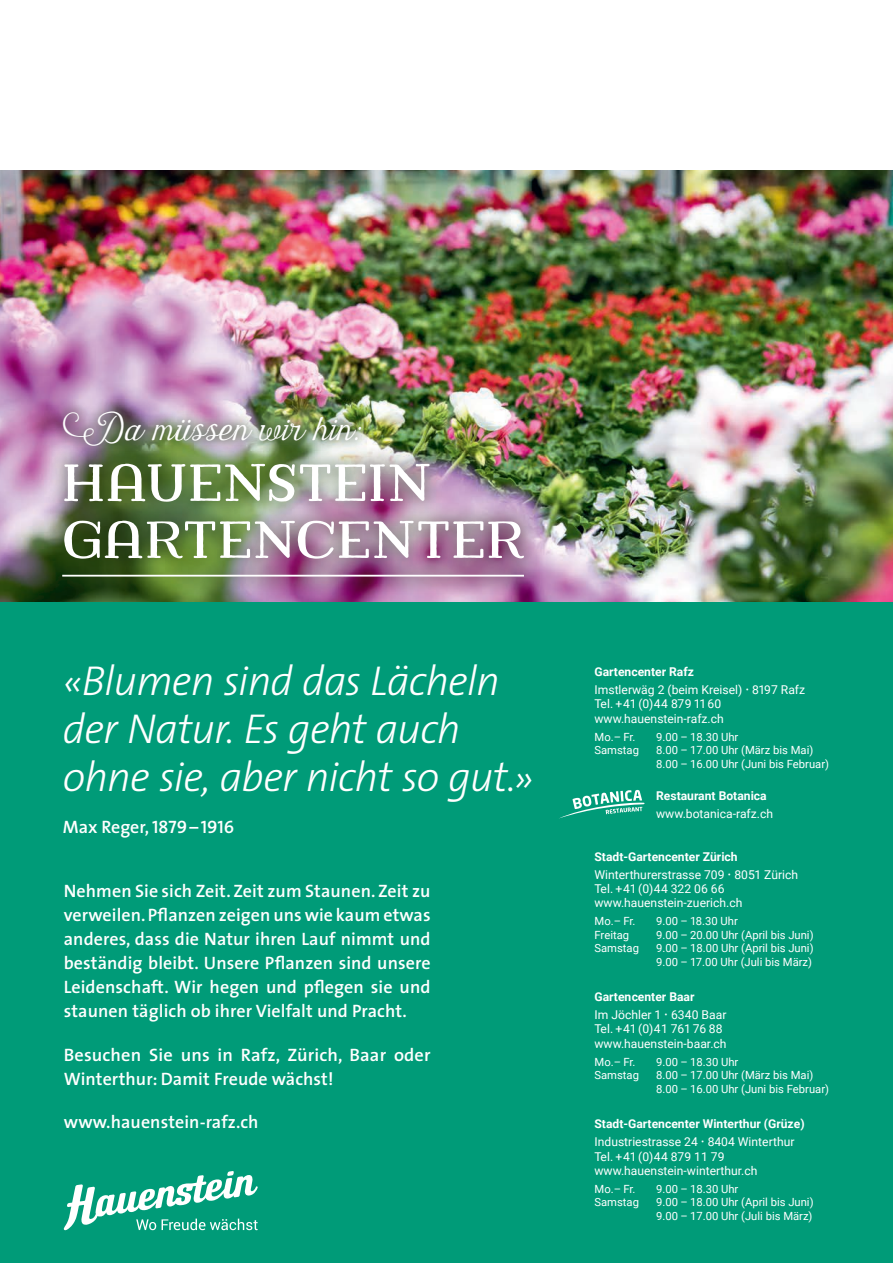
<style>
.page{position:relative;width:893px;height:1263px;background:#fff}
.page>*{position:absolute;margin:0;border:0;box-sizing:border-box;transform-origin:0 0}
._001_Titel_42pt{font:50.85px/57px "Harman Slab";letter-spacing:.01em;color:#fff}
._021_news_lauftext_1{font:italic 300 42px/48px "The Sans";letter-spacing:-.025em;color:#fff}
._000_kleiner_Titel{font:29.1px "Harman Script";letter-spacing:.005em;color:#fff}
._021_news_lauftext_1-2{font:600 18px/24px "The Sans";letter-spacing:.005em;color:#fff;text-align:justify}
.t1{font:12.15px "Roboto";color:#fff}
.t2{font:700 12.15px "Roboto";color:#fff}
.t3{font:11.25px/13.5px "Roboto";color:#fff}
.s1{font-family:"The Sans Semi Bold Caps";font-weight:400}
</style>
<div class="page">
<div style="left:0;top:170px;width:893px;height:1093px;background:#009b78"></div>
<img style="left:0;top:170px;width:893px;height:431px">
<svg style="left:64px;top:1171px;width:194px;height:59px"></svg>
<svg style="left:560px;top:790px;width:85px;height:28px"></svg>
<div style="left:44px;top:445px;width:498px;height:151px;background:#29411e;opacity:.4"></div>
<hr style="left:62px;top:575px;width:462px;height:2px;background:#fff">
<div style="left:51px;top:399px;width:322px;height:59px;background:#29411e;opacity:.7"></div>
<p class="_000_kleiner_Titel" style="left:62px;top:413px;width:302px">Da müssen wir hin:</p>
<p class="_001_Titel_42pt" style="left:62px;top:456px;width:464px">HAUENSTEIN<br>GARTENCENTER</p>
<p class="_021_news_lauftext_1" style="left:63px;top:656px;width:472px">«Blumen sind das Lächeln der Natur. Es geht auch ohne sie, aber nicht so gut.»</p>
<p class="_021_news_lauftext_1-2" style="left:63px;top:815px;width:173px">Max Reger, <span class="s1">1879 – 1916</span></p>
<p class="_021_news_lauftext_1-2" style="left:64px;top:878px;width:368px">Nehmen Sie sich Zeit. Zeit zum Staunen. Zeit zu verweilen. Pflanzen zeigen uns wie kaum etwas anderes, dass die Natur ihren Lauf nimmt und beständig bleibt. Unsere Pflanzen sind unsere Leidenschaft. Wir hegen und pflegen sie und staunen täglich ob ihrer Vielfalt und Pracht.</p>
<p class="_021_news_lauftext_1-2" style="left:64px;top:1042px;width:368px">Besuchen Sie uns in Rafz, Zürich, Baar oder<br>Winterthur: Damit Freude wächst!</p>
<p class="_021_news_lauftext_1-2" style="left:64px;top:1110px;width:196px">www.hauenstein-rafz.ch</p>
<p class="t2" style="left:594px;top:663px;width:101px">Gartencenter Rafz</p>
<p class="t1" style="left:594px;top:681px;width:212px">Imstlerwäg 2 (beim Kreisel) 8197 Rafz</p>
<p class="t1" style="left:594px;top:696px;width:128px">Tel. +41 (0)44 879 11 60</p>
<p class="t1" style="left:594px;top:710px;width:131px">www.hauenstein-rafz.ch</p>
<p class="t3" style="left:594px;top:729px;width:43px">Mo.– Fr.</p>
<p class="t3" style="left:656px;top:729px;width:84px">9.00 – 18.30 Uhr</p>
<p class="t3" style="left:594px;top:743px;width:46px">Samstag</p>
<p class="t3" style="left:656px;top:743px;width:159px">8.00 – 17.00 Uhr (März bis Mai)</p>
<p class="t3" style="left:656px;top:756px;width:174px">8.00 – 16.00 Uhr (Juni bis Februar)</p>
<p class="t2" style="left:656px;top:787px;width:112px">Restaurant Botanica</p>
<p class="t1" style="left:656px;top:805px;width:118px">www.botanica-rafz.ch</p>
<p class="t2" style="left:594px;top:848px;width:145px">Stadt-Gartencenter Zürich</p>
<p class="t1" style="left:594px;top:866px;width:205px">Winterthurerstrasse 709 8051 Zürich</p>
<p class="t1" style="left:594px;top:880px;width:131px">Tel. +41(0)44 322 06 66</p>
<p class="t1" style="left:594px;top:894px;width:149px">www.hauenstein-zuerich.ch</p>
<p class="t3" style="left:594px;top:914px;width:43px">Mo.– Fr.</p>
<p class="t3" style="left:656px;top:914px;width:83px">9.00 – 18.30 Uhr</p>
<p class="t3" style="left:594px;top:927px;width:36px">Freitag</p>
<p class="t3" style="left:656px;top:927px;width:159px">9.00 – 20.00 Uhr (April bis Juni)</p>
<p class="t3" style="left:594px;top:941px;width:46px">Samstag</p>
<p class="t3" style="left:656px;top:941px;width:159px">9.00 – 18.00 Uhr (April bis Juni)</p>
<p class="t3" style="left:656px;top:954px;width:157px">9.00 – 17.00 Uhr (Juli bis März)</p>
<p class="t2" style="left:594px;top:988px;width:102px">Gartencenter Baar</p>
<p class="t1" style="left:594px;top:1006px;width:133px">Im Jöchler 1 6340 Baar</p>
<p class="t1" style="left:594px;top:1020px;width:130px">Tel. +41 (0)41 761 76 88</p>
<p class="t1" style="left:594px;top:1035px;width:134px">www.hauenstein-baar.ch</p>
<p class="t3" style="left:594px;top:1054px;width:43px">Mo.– Fr.</p>
<p class="t3" style="left:656px;top:1054px;width:84px">9.00 – 18.30 Uhr</p>
<p class="t3" style="left:594px;top:1068px;width:46px">Samstag</p>
<p class="t3" style="left:656px;top:1068px;width:159px">8.00 – 17.00 Uhr (März bis Mai)</p>
<p class="t3" style="left:656px;top:1081px;width:174px">8.00 – 16.00 Uhr (Juni bis Februar)</p>
<p class="t2" style="left:594px;top:1115px;width:212px">Stadt-Gartencenter Winterthur (Grüze)</p>
<p class="t1" style="left:594px;top:1133px;width:201px">Industriestrasse 24 8404 Winterthur</p>
<p class="t1" style="left:594px;top:1148px;width:131px">Tel. +41 (0)44 879 11 79</p>
<p class="t1" style="left:594px;top:1162px;width:164px">www.hauenstein-winterthur.ch</p>
<p class="t3" style="left:594px;top:1182px;width:43px">Mo.– Fr.</p>
<p class="t3" style="left:656px;top:1182px;width:84px">9.00 – 18.30 Uhr</p>
<p class="t3" style="left:594px;top:1195px;width:46px">Samstag</p>
<p class="t3" style="left:656px;top:1195px;width:159px">9.00 – 18.00 Uhr (April bis Juni)<br>9.00 – 17.00 Uhr (Juli bis März)</p>
</div>
